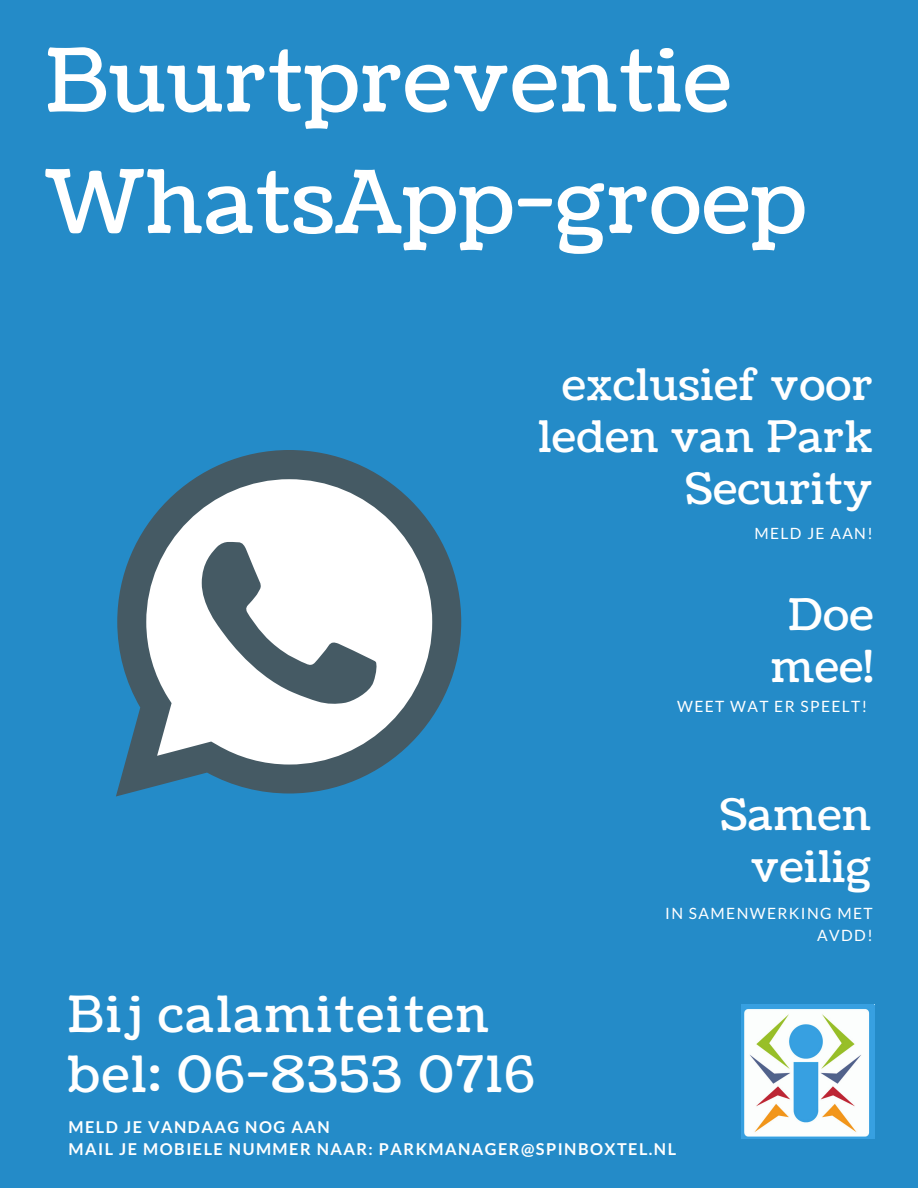
<style>
.page{position:relative;width:918px;height:1188px;background:#248bc8}
.page>*{position:absolute;margin:0;border:0;box-sizing:border-box;transform-origin:0 0}
.t1{font:87.15px/121.5px "Coustard";letter-spacing:.02em;color:#fff}
.t2{font:49.95px/59.7px "Coustard";letter-spacing:.05em;color:#fff}
.t3{font:43.65px/51.8px "Coustard";letter-spacing:.02em;color:#fff;text-align:center}
.t4{font:43.5px/51.8px "Coustard";letter-spacing:.02em;color:#fff;text-align:right}
.t5{font:700 16.35px/22.5px "Lato";letter-spacing:.09em;color:#fff}
.t6{font:15.6px/21.3px "Lato";letter-spacing:.09em;color:#fff;text-align:right}
</style>
<div class="page">
<img style="left:741px;top:1005px;width:133px;height:133px">
<svg style="left:116px;top:450px;width:345px;height:346px"></svg>
<h1 class="t1" style="left:45px;top:23px;width:763px">Buurtpreventie<br>WhatsApp-groep</h1>
<h3 class="t4" style="left:538px;top:361px;width:336px">exclusief voor leden van Park<br>Security</h3>
<p class="t6" style="left:754px;top:522px;width:120px">MELD JE AAN!</p>
<h3 class="t3" style="left:771px;top:590px;width:104px">Doe mee!</h3>
<p class="t6" style="left:677px;top:695px;width:192px">WEET WAT ER SPEELT!</p>
<h3 class="t3" style="left:720px;top:790px;width:153px;text-align:right">Samen veilig</h3>
<p class="t6" style="left:665px;top:902px;width:209px">IN SAMENWERKING MET<br>AVDD!</p>
<h2 class="t2" style="left:68px;top:986px;width:468px">Bij calamiteiten bel: 06-8353 0716</h2>
<p class="t5" style="left:69px;top:1115px;width:609px">MELD JE VANDAAG NOG AAN<br>MAIL JE MOBIELE NUMMER NAAR: PARKMANAGER@SPINBOXTEL.NL</p>
</div>
